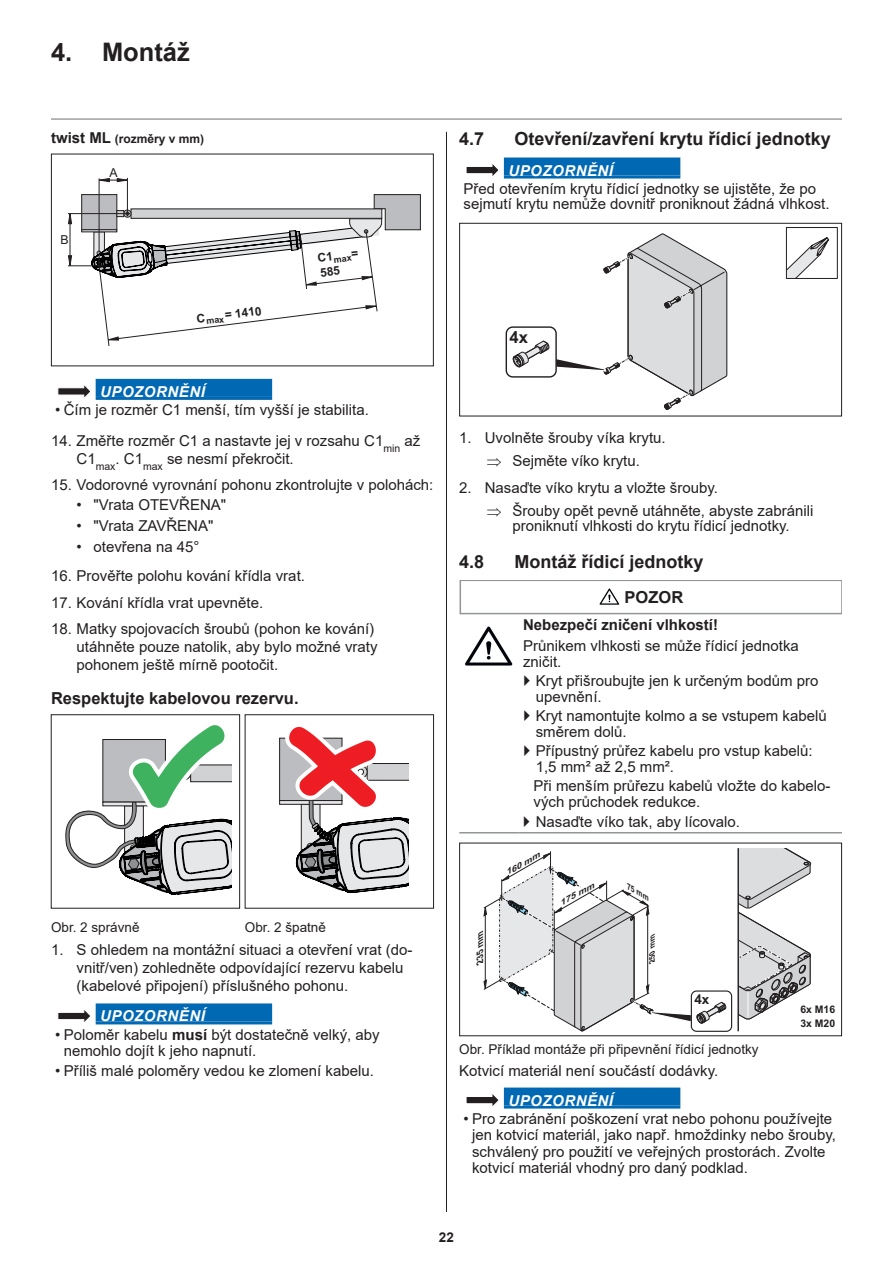
<style>
.page{position:relative;width:893px;height:1263px;background:#fff}
.page>*{position:absolute;margin:0;border:0;box-sizing:border-box;transform-origin:0 0}
.t1{font:700 25.5px "Arial";color:#231f20}
.t2{font:700 18px "Arial";color:#231f20}
.t3{font:700 16.65px "Arial";color:#231f20}
.t4{font:700 16.5px "Arial";color:#231f20}
.t5{font:15px/15.8px "Arial";color:#231f20}
.t6{font:italic 700 15px "Arial";letter-spacing:.035em;color:#fff}
.t7{font:700 15px "Arial";color:#231f20}
.t8{font:13.5px "Arial";color:#231f20}
.t9{font:700 13.5px "Arial";color:#231f20}
.t10{font:12.3px "Arial";color:#231f20}
.t11{font:700 12px "Arial";color:#231f20}
.t12{font:700 10.5px/13.6px "Arial";color:#231f20}
.t13{font:italic 700 9px "Arial";color:#231f20}
.t14{font:italic 700 7.8px "Arial";color:#231f20;scale:1.31 1}
.t15{font:italic 700 7.8px "Arial";color:#231f20}
.s1{font-size:15px}
.s2{font-weight:700}
</style>
<div class="page">
<hr style="left:51px;top:118px;width:791px;height:2px;background:#8d8f90">
<hr style="left:446px;top:132px;width:1px;height:1080px;background:#231f20">
<div style="left:81px;top:194px;width:36px;height:36px;background:#bcbdc0;border:1px solid #231f20"></div>
<div style="left:81px;top:229px;width:36px;height:3px;background:#e6e7e9;border:1px solid #231f20"></div>
<hr style="left:68px;top:213px;width:62px;height:1px;background:#231f20">
<hr style="left:68px;top:266px;width:37px;height:1px;background:#231f20">
<svg style="left:68px;top:213px;width:4px;height:11px"></svg>
<svg style="left:68px;top:255px;width:4px;height:11px"></svg>
<hr style="left:70px;top:220px;width:1px;height:40px;background:#231f20">
<svg style="left:57px;top:385px;width:33px;height:13px"></svg>
<div style="left:96px;top:379px;width:176px;height:18px;background:#0168b3"></div>
<hr style="left:96px;top:397px;width:176px;height:3px;background:#0168b3">
<svg style="left:65px;top:725px;width:167px;height:170px"></svg>
<div style="left:51px;top:714px;width:189px;height:194px;border:1px solid #231f20"></div>
<svg style="left:280px;top:727px;width:128px;height:166px"></svg>
<div style="left:245px;top:714px;width:189px;height:194px;border:1px solid #231f20"></div>
<svg style="left:57px;top:1010px;width:33px;height:12px"></svg>
<div style="left:96px;top:1003px;width:176px;height:18px;background:#0168b3"></div>
<hr style="left:96px;top:1021px;width:176px;height:3px;background:#0168b3">
<svg style="left:466px;top:164px;width:33px;height:12px"></svg>
<div style="left:504px;top:158px;width:176px;height:18px;background:#0168b3"></div>
<hr style="left:504px;top:176px;width:176px;height:3px;background:#0168b3">
<svg style="left:512px;top:234px;width:216px;height:176px"></svg>
<div style="left:506px;top:326px;width:51px;height:52px;border:1px solid #231f20;border-radius:6px"></div>
<svg style="left:788px;top:237px;width:41px;height:40px"></svg>
<div style="left:786px;top:227px;width:52px;height:52px;border:1px solid #231f20"></div>
<div style="left:459px;top:223px;width:383px;height:193px;border:1px solid #231f20"></div>
<hr style="left:459px;top:832px;width:60px;height:1px;background:#939598">
<hr style="left:519px;top:832px;width:323px;height:1px;background:#939598">
<div style="left:460px;top:580px;width:382px;height:34px;border:2px solid #939598"></div>
<div style="left:691px;top:990px;width:41px;height:42px;border:1px solid #231f20;border-radius:5px"></div>
<svg style="left:483px;top:851px;width:243px;height:181px"></svg>
<hr style="left:737px;top:848px;width:2px;height:183px;background:#231f20">
<svg style="left:738px;top:848px;width:74px;height:172px"></svg>
<div style="left:459px;top:843px;width:383px;height:193px;border:1px solid #231f20"></div>
<svg style="left:466px;top:1094px;width:33px;height:12px"></svg>
<div style="left:504px;top:1087px;width:176px;height:18px;background:#0168b3"></div>
<hr style="left:504px;top:1105px;width:176px;height:3px;background:#0168b3">
<svg style="left:600px;top:588px;width:19px;height:17px"></svg>
<svg style="left:465px;top:627px;width:47px;height:38px"></svg>
<svg style="left:92px;top:154px;width:329px;height:212px"></svg>
<h1 class="t1" style="left:51px;top:34px;width:140px">4. Montáž</h1>
<p class="t11" style="left:51px;top:130px;width:155px"><span class="s1">twist ML</span> (rozměry v mm)</p>
<p class="t10" style="left:61px;top:231px;width:10px">B</p>
<p class="t10" style="left:109px;top:164px;width:10px">A</p>
<p class="t11" style="left:224px;top:307px;width:38px;rotate:-7deg">= 1410</p>
<p class="t6" style="left:100px;top:382px;width:106px">UPOZORNĚNÍ</p>
<p class="t5" style="left:55px;top:402px;width:315px">• Čím je rozměr C1 menší, tím vyšší je stabilita.</p>
<p class="t5" style="left:77px;top:432px;width:345px;line-height:18px;text-indent:-26px">14. Změřte rozměr C1 a nastavte jej v rozsahu C1<sub>min</sub> až<br>C1<sub>max</sub>. C1<sub>max</sub> se nesmí překročit.</p>
<p class="t5" style="left:51px;top:477px;width:384px">15. Vodorovné vyrovnání pohonu zkontrolujte v polohách:</p>
<p class="t5" style="left:77px;top:496px;width:151px">• "Vrata OTEVŘENA"</p>
<p class="t5" style="left:77px;top:518px;width:138px">• "Vrata ZAVŘENA"</p>
<p class="t5" style="left:77px;top:539px;width:125px">• otevřena na 45°</p>
<p class="t5" style="left:51px;top:568px;width:255px">16. Prověřte polohu kování křídla vrat.</p>
<p class="t5" style="left:51px;top:594px;width:214px">17. Kování křídla vrat upevněte.</p>
<p class="t5" style="left:77px;top:620px;width:302px;line-height:18px;text-indent:-26px">18. Matky spojovacích šroubů (pohon ke kování) utáhněte pouze natolik, aby bylo možné vraty pohonem ještě mírně pootočit.</p>
<p class="t4" style="left:51px;top:686px;width:249px">Respektujte kabelovou rezervu.</p>
<p class="t8" style="left:51px;top:918px;width:90px">Obr. 2 správně</p>
<p class="t8" style="left:245px;top:918px;width:83px">Obr. 2 špatně</p>
<p class="t5" style="left:77px;top:940px;width:337px;line-height:18px;text-indent:-26px">1. S ohledem na montážní situaci a otevření vrat (do&shy;vnitř/ven) zohledněte odpovídající rezervu kabelu (kabelové připojení) příslušného pohonu.</p>
<p class="t6" style="left:100px;top:1006px;width:106px">UPOZORNĚNÍ</p>
<p class="t5" style="left:64px;top:1026px;width:317px;line-height:16.5px;text-indent:-9px">• Poloměr kabelu <span class="s2">musí</span> být dostatečně velký, aby nemohlo dojít k jeho napnutí.</p>
<p class="t5" style="left:55px;top:1062px;width:320px">• Příliš malé poloměry vedou ke zlomení kabelu.</p>
<p class="t2" style="left:459px;top:126px;width:27px">4.7</p>
<p class="t2" style="left:514px;top:126px;width:318px">Otevření/zavření krytu řídicí jednotky</p>
<p class="t6" style="left:508px;top:160px;width:106px">UPOZORNĚNÍ</p>
<p class="t5" style="left:463px;top:180px;width:367px">Před otevřením krytu řídicí jednotky se ujistěte, že po sejmutí krytu nemůže dovnitř proniknout žádná vlhkost.</p>
<p class="t3" style="left:509px;top:326px;width:20px">4x</p>
<p class="t5" style="left:459px;top:426px;width:208px;line-height:23.5px;text-align:center">1. Uvolněte šrouby víka krytu. ⇒ Sejměte víko krytu.</p>
<p class="t5" style="left:487px;top:476px;width:328px;line-height:23.5px;text-indent:-28px">2. Nasaďte víko krytu a vložte šrouby.<br>⇒ Šrouby opět pevně utáhněte, abyste zabránili</p>
<p class="t5" style="left:512px;top:518px;width:279px">proniknutí vlhkosti do krytu řídicí jednotky.</p>
<p class="t2" style="left:459px;top:549px;width:27px">4.8</p>
<p class="t2" style="left:514px;top:549px;width:191px">Montáž řídicí jednotky</p>
<p class="t4" style="left:625px;top:585px;width:60px">POZOR</p>
<p class="t7" style="left:523px;top:614px;width:197px">Nebezpečí zničení vlhkostí!</p>
<p class="t5" style="left:523px;top:637px;width:277px">Průnikem vlhkosti se může řídicí jednotka zničit.</p>
<p class="t5" style="left:536px;top:673px;width:284px">Kryt přišroubujte jen k určeným bodům pro upevnění.</p>
<p class="t5" style="left:536px;top:708px;width:292px">Kryt namontujte kolmo a se vstupem kabelů směrem dolů.</p>
<p class="t5" style="left:536px;top:743px;width:278px">Přípustný průřez kabelu pro vstup kabelů:<br>1,5 mm² až 2,5 mm².</p>
<p class="t5" style="left:534px;top:778px;width:298px">Při menším průřezu kabelů vložte do kabelo&shy;vých průchodek redukce.</p>
<p class="t5" style="left:536px;top:813px;width:206px">Nasaďte víko tak, aby lícovalo.</p>
<p class="t13" style="left:474px;top:963px;width:43px;rotate:-90deg">235mm</p>
<p class="t14" style="left:503px;top:868px;width:31px;rotate:-29deg">160 mm</p>
<p class="t14" style="left:557px;top:899px;width:31px;rotate:-29deg">175 mm</p>
<p class="t15" style="left:631px;top:882px;width:26px;rotate:29deg">75 mm</p>
<p class="t15" style="left:646px;top:962px;width:37px;rotate:-90deg">250mm</p>
<p class="t9" style="left:694px;top:990px;width:16px">4x</p>
<p class="t12" style="left:800px;top:1003px;width:36px">6x M16<br>3x M20</p>
<p class="t8" style="left:459px;top:1040px;width:301px">Obr. Příklad montáže při připevnění řídicí jednotky</p>
<p class="t5" style="left:459px;top:1063px;width:261px">Kotvicí materiál není součástí dodávky.</p>
<p class="t6" style="left:508px;top:1090px;width:106px">UPOZORNĚNÍ</p>
<p class="t5" style="left:472px;top:1110px;width:366px;line-height:16.5px;text-indent:-9px">• Pro zabránění poškození vrat nebo pohonu používejte jen kotvicí materiál, jako např. hmoždinky nebo šrouby, schválený pro použití ve veřejných prostorách. Zvolte kotvicí materiál vhodný pro daný podklad.</p>
<p class="t9" style="left:439px;top:1228px;width:17px">22</p>
</div>
